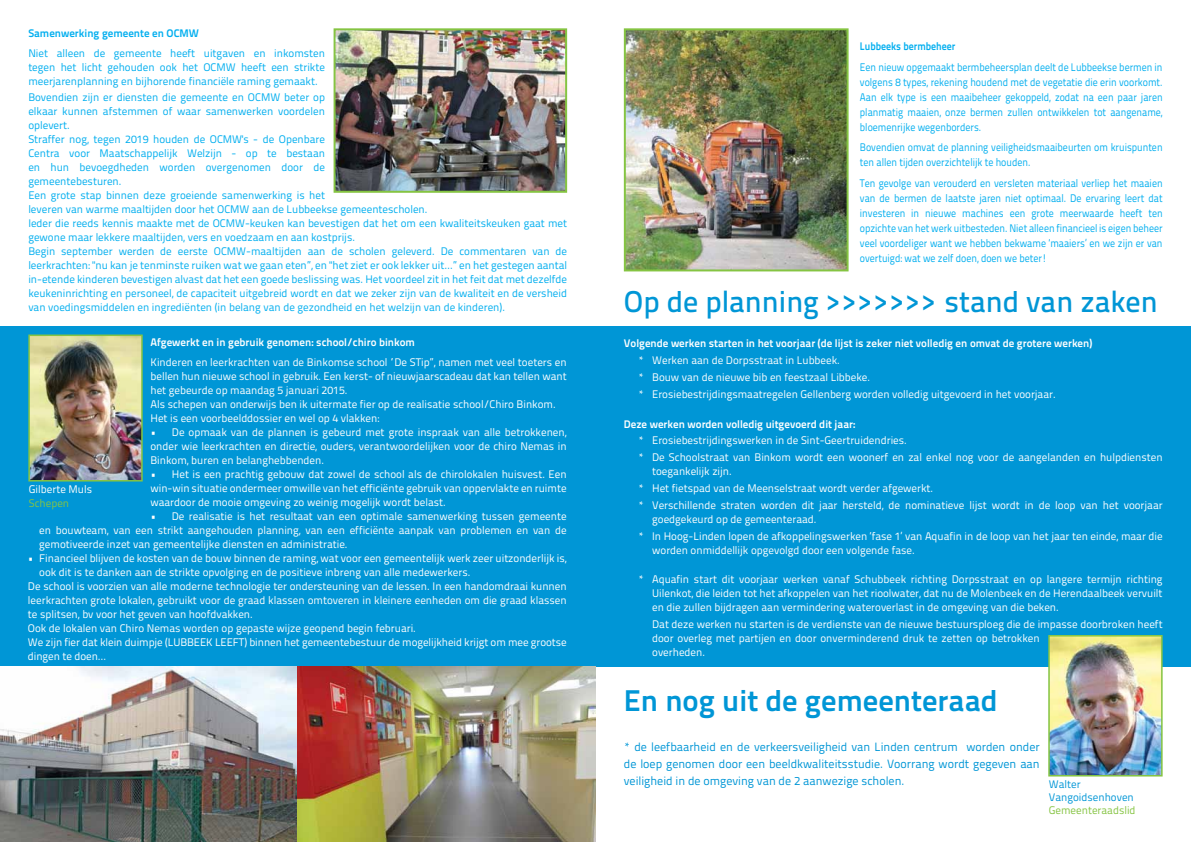
<style>
.page{position:relative;width:1191px;height:842px;background:#fff}
.page>*{position:absolute;margin:0;border:0;box-sizing:border-box;transform-origin:0 0}
.t1{font:500 30px "Titillium Text 22 L";color:#0096d6}
.t2{font:700 30px "Titillium Text 22 L";color:#0096d6}
.t3{font:12px/17px "Titillium Text 22 L";color:#0096d6;text-align:justify}
.t4{font:11px/14px "Titillium Text 22 L";color:#fff}
.t5{font:11px/14px "Titillium Text 22 L";color:#00aeef;text-align:justify}
.t6{font:11px/15px "Titillium Text 22 L";color:#00aeef;text-align:justify;scale:.9 1}
.t7{font:700 11px "Titillium Text 22 L";color:#fff}
.t8{font:700 11px "Titillium Text 22 L";color:#00aeef}
.t9{font:11px "Titillium Text 22 L";color:#85c442}
.t10{font:11px/13.2px "Titillium Text 22 L";color:#0096d6}
.t11{font:700 11px "Titillium Text 22 L";color:#00aeef;scale:.9 1}
</style>
<div class="page">
<div style="left:595px;top:326px;width:596px;height:340px;background:#0096d6"></div>
<img style="left:336px;top:31px;width:228px;height:159px">
<div style="left:333px;top:28px;width:234px;height:165px;border:2px solid #85c442"></div>
<img style="left:627px;top:31px;width:218px;height:237px">
<div style="left:624px;top:28px;width:224px;height:243px;border:2px solid #85c442"></div>
<div style="left:0;top:326px;width:595px;height:516px;background:#0096d6"></div>
<img style="left:1051px;top:638px;width:108px;height:135px">
<div style="left:1048px;top:635px;width:114px;height:141px;border:2px solid #85c442"></div>
<img style="left:0;top:666px;width:595px;height:176px">
<img style="left:31px;top:337px;width:109px;height:141px">
<div style="left:28px;top:334px;width:115px;height:147px;border:2px solid #85c442"></div>
<p class="t8" style="left:28px;top:24px;width:172px">Samenwerking gemeente en OCMW</p>
<p class="t5" style="left:28px;top:45px;width:298px">Niet alleen de gemeente heeft uitgaven en inkomsten tegen het licht gehouden ook het OCMW heeft een strikte meerjarenplanning en bijhorende financiële raming gemaakt.</p>
<p class="t5" style="left:28px;top:90px;width:540px;text-align:left">Bovendien zijn er diensten die gemeente en OCMW beter op<br>elkaar kunnen afstemmen of waar samenwerken voordelen<br>oplevert.<br>Straffer nog, tegen 2019 houden de OCMW's - de Openbare<br>Centra voor Maatschappelijk Welzijn - op te bestaan<br>en hun bevoegdheden worden overgenomen door de<br>gemeentebesturen.<br>Een grote stap binnen deze groeiende samenwerking is het<br>leveren van warme maaltijden door het OCMW aan de Lubbeekse gemeentescholen.<br>Ieder die reeds kennis maakte met de OCMW-keuken kan bevestigen dat het om een kwaliteitskeuken gaat met gewone maar lekkere maaltijden, vers en voedzaam en aan kostprijs.<br>Begin september werden de eerste OCMW-maaltijden aan de scholen geleverd. De commentaren van de leerkrachten: "nu kan je tenminste ruiken wat we gaan eten”, en "het ziet er ook lekker uit…” en het gestegen aantal in-etende kinderen bevestigen alvast dat het een goede beslissing was. Het voordeel zit in het feit dat met dezelfde keukeninrichting en personeel, de capaciteit uitgebreid wordt en dat we zeker zijn van de kwaliteit en de versheid van voedingsmiddelen en ingrediënten (in belang van de gezondheid en het welzijn van de kinderen).</p>
<p class="t7" style="left:150px;top:334px;width:266px">Afgewerkt en in gebruik genomen: school/chiro binkom</p>
<p class="t4" style="left:150px;top:355px;width:418px">Kinderen en leerkrachten van de Binkomse school “De STip”, namen met veel toeters en bellen hun nieuwe school in gebruik. Een kerst- of nieuwjaarscadeau dat kan tellen want het gebeurde op maandag 5 januari 2015.<br>Als schepen van onderwijs ben ik uitermate fier op de realisatie school/Chiro Binkom.<br>Het is een voorbeelddossier en wel op 4 vlakken:</p>
<p class="t4" style="left:150px;top:425px;width:418px;text-align:justify">• De opmaak van de plannen is gebeurd met grote inspraak van alle betrokkenen, onder wie leerkrachten en directie, ouders, verantwoordelijken voor de chiro Nemas in Binkom, buren en belanghebbenden.</p>
<p class="t4" style="left:150px;top:467px;width:418px;text-align:justify">• Het is een prachtig gebouw dat zowel de school als de chirolokalen huisvest. Een win-win situatie ondermeer omwille van het efficiënte gebruik van oppervlakte en ruimte waardoor de mooie omgeving zo weinig mogelijk wordt belast.</p>
<p class="t4" style="left:39px;top:509px;width:529px;text-align:justify;text-indent:111px">• De realisatie is het resultaat van een optimale samenwerking tussen gemeente en bouwteam, van een strikt aangehouden planning, van een efficiënte aanpak van problemen en van de gemotiveerde inzet van gemeentelijke diensten en administratie.</p>
<p class="t4" style="left:28px;top:551px;width:540px">• Financieel blijven de kosten van de bouw binnen de raming, wat voor een gemeentelijk werk zeer uitzonderlijk is,</p>
<p class="t4" style="left:39px;top:565px;width:433px">ook dit is te danken aan de strikte opvolging en de positieve inbreng van alle medewerkers.</p>
<p class="t4" style="left:28px;top:579px;width:540px">De school is voorzien van alle moderne technologie ter ondersteuning van de lessen. In een handomdraai kunnen</p>
<p class="t4" style="left:28px;top:593px;width:540px">leerkrachten grote lokalen, gebruikt voor de graad klassen omtoveren in kleinere eenheden om die graad klassen</p>
<p class="t4" style="left:28px;top:607px;width:226px">te splitsen, bv voor het geven van hoofdvakken.</p>
<p class="t4" style="left:28px;top:621px;width:389px">Ook de lokalen van Chiro Nemas worden op gepaste wijze geopend begin februari.</p>
<p class="t4" style="left:28px;top:635px;width:540px">We zijn fier dat klein duimpje (LUBBEEK LEEFT) binnen het gemeentebestuur de mogelijkheid krijgt om mee grootse</p>
<p class="t4" style="left:28px;top:649px;width:80px">dingen te doen…</p>
<p class="t4" style="left:29px;top:481px;width:65px">Gilberte Muls</p>
<p class="t9" style="left:29px;top:495px;width:42px">Schepen</p>
<p class="t11" style="left:860px;top:38px;width:108px">Lubbeeks bermbeheer</p>
<p class="t6" style="left:860px;top:59px;width:338px">Een nieuw opgemaakt bermbeheersplan deelt de Lubbeekse bermen in volgens 8 types, rekening houdend met de vegetatie die erin voorkomt.<br>Aan elk type is een maaibeheer gekoppeld, zodat na een paar jaren planmatig maaien, onze bermen zullen ontwikkelen tot aangename, bloemenrijke wegenborders.</p>
<p class="t6" style="left:860px;top:139px;width:338px">Bovendien omvat de planning veiligheidsmaaibeurten om kruispunten ten allen tijden overzichtelijk te houden.</p>
<p class="t6" style="left:860px;top:175px;width:338px">Ten gevolge van verouderd en versleten materiaal verliep het maaien van de bermen de laatste jaren niet optimaal. De ervaring leert dat investeren in nieuwe machines een grote meerwaarde heeft ten opzichte van het werk uitbesteden. Niet alleen financieel is eigen beheer veel voordeliger want we hebben bekwame ‘maaiers’ en we zijn er van overtuigd: wat we zelf doen, doen we beter!</p>
<h1 class="t1" style="left:624px;top:279px;width:535px">Op de planning &gt;&gt;&gt;&gt;&gt;&gt;&gt; stand van zaken</h1>
<p class="t7" style="left:624px;top:335px;width:470px">Volgende werken starten in het voorjaar (de lijst is zeker niet volledig en omvat de grotere werken)</p>
<p class="t4" style="left:638px;top:351px;width:419px;line-height:16.8px">* Werken aan de Dorpsstraat in Lubbeek.<br>* Bouw van de nieuwe bib en feestzaal Libbeke.<br>* Erosiebestrijdingsmaatregelen Gellenberg worden volledig uitgevoerd in het voorjaar.</p>
<p class="t7" style="left:624px;top:415px;width:233px">Deze werken worden volledig uitgevoerd dit jaar:</p>
<p class="t4" style="left:638px;top:432px;width:526px;line-height:16.8px">* Erosiebestrijdingswerken in de Sint-Geertruidendries.<br>* De Schoolstraat van Binkom wordt een woonerf en zal enkel nog voor de aangelanden en hulpdiensten</p>
<p class="t4" style="left:638px;top:462px;width:526px;line-height:16.8px;text-indent:14px">toegankelijk zijn.<br>* Het fietspad van de Meenselstraat wordt verder afgewerkt.<br>* Verschillende straten worden dit jaar hersteld, de nominatieve lijst wordt in de loop van het voorjaar</p>
<p class="t4" style="left:638px;top:510px;width:526px;line-height:16.8px;text-indent:14px">goedgekeurd op de gemeenteraad.<br>* In Hoog-Linden lopen de afkoppelingswerken ‘fase 1’ van Aquafin in de loop van het jaar ten einde, maar die</p>
<p class="t4" style="left:652px;top:542px;width:264px">worden onmiddellijk opgevolgd door een volgende fase.</p>
<p class="t4" style="left:652px;top:572px;width:512px;text-align:justify;text-indent:-14px">* Aquafin start dit voorjaar werken vanaf Schubbeek richting Dorpsstraat en op langere termijn richting Uilenkot, die leiden tot het afkoppelen van het rioolwater, dat nu de Molenbeek en de Herendaalbeek vervuilt en die zullen bijdragen aan vermindering wateroverlast in de omgeving van die beken.</p>
<p class="t4" style="left:652px;top:617px;width:512px">Dat deze werken nu starten is de verdienste van de nieuwe bestuursploeg die de impasse doorbroken heeft door overleg met partijen en door onverminderend druk te zetten op betrokken<br>overheden.</p>
<h1 class="t2" style="left:624px;top:678px;width:375px">En nog uit de gemeenteraad</h1>
<p class="t3" style="left:624px;top:738px;width:417px">* de leefbaarheid en de verkeersveiligheid van Linden centrum worden onder de loep genomen door een beeldkwaliteitsstudie. Voorrang wordt gegeven aan veiligheid in de omgeving van de 2 aanwezige scholen.</p>
<p class="t10" style="left:1048px;top:777px;width:86px">Walter<br>Vangoidsenhoven</p>
<p class="t9" style="left:1048px;top:802px;width:88px">Gemeenteraadslid</p>
</div>
